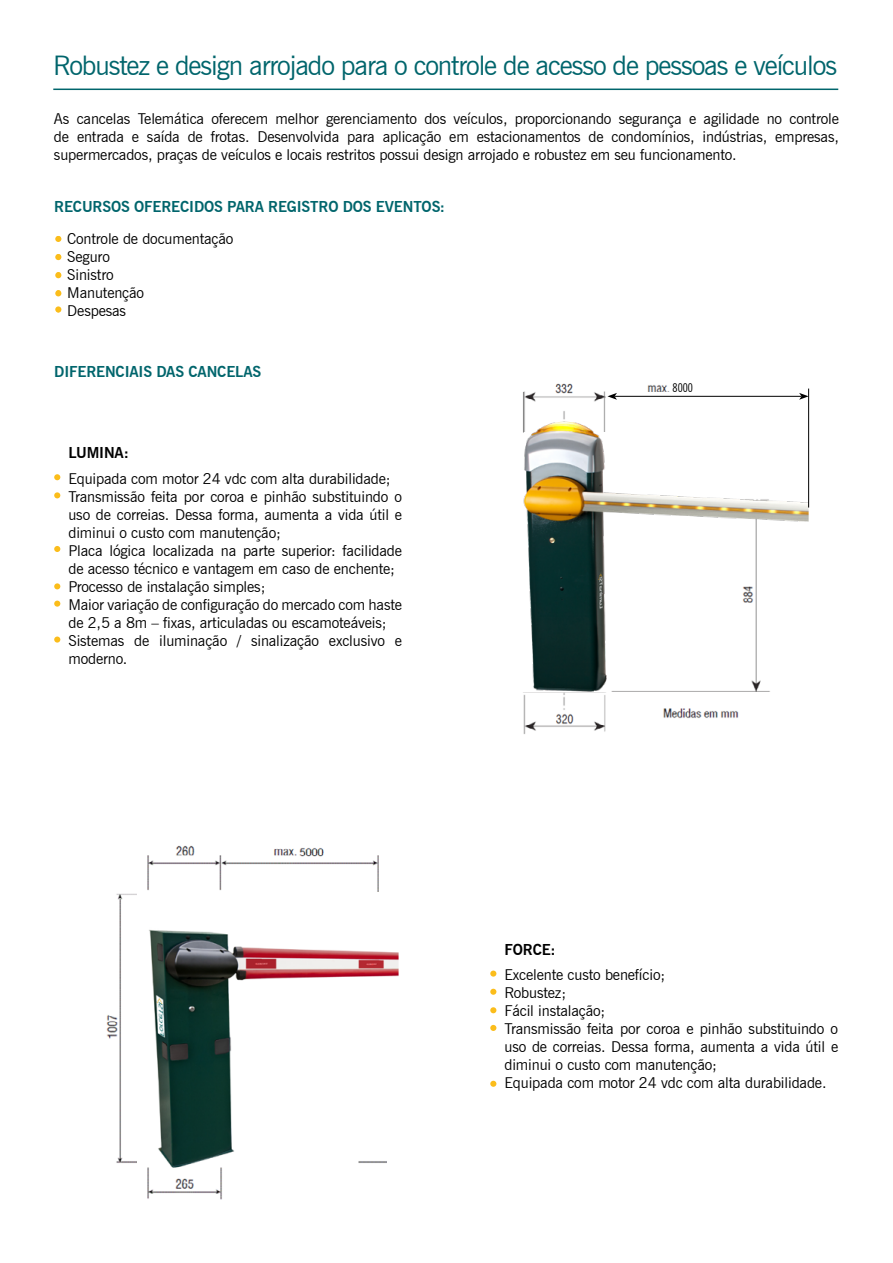
<style>
.page{position:relative;width:893px;height:1263px;background:#fff}
.page>*{position:absolute;margin:0;border:0;box-sizing:border-box;transform-origin:0 0}
.t1{font:27px "News Gothic BT";letter-spacing:-.04em;color:#00656c}
.t2{font:15px/18px "News Gothic BT";letter-spacing:-.01em;color:#000}
.t3{font:700 15px "News Gothic BT";letter-spacing:-.01em;color:#00656c}
.t4{font:700 15px "News Gothic BT";letter-spacing:-.01em;color:#000}
.t5{font:condensed 12px "News Gothic BT";color:#000}
.s1{color:#fbbd1b}
</style>
<div class="page">
<svg style="left:55px;top:236px;width:6px;height:6px"></svg>
<svg style="left:55px;top:254px;width:6px;height:6px"></svg>
<svg style="left:55px;top:272px;width:6px;height:6px"></svg>
<svg style="left:55px;top:290px;width:6px;height:6px"></svg>
<svg style="left:55px;top:306px;width:6px;height:6px"></svg>
<svg style="left:54px;top:474px;width:6px;height:6px"></svg>
<svg style="left:54px;top:492px;width:6px;height:6px"></svg>
<svg style="left:54px;top:546px;width:6px;height:6px"></svg>
<svg style="left:54px;top:583px;width:6px;height:6px"></svg>
<svg style="left:54px;top:601px;width:6px;height:6px"></svg>
<div style="left:54px;top:636px;width:6px;height:7px;background:#fbbd1b;border-radius:50%"></div>
<svg style="left:490px;top:970px;width:6px;height:6px"></svg>
<svg style="left:490px;top:989px;width:6px;height:6px"></svg>
<svg style="left:490px;top:1007px;width:6px;height:6px"></svg>
<svg style="left:490px;top:1025px;width:6px;height:6px"></svg>
<svg style="left:490px;top:1081px;width:6px;height:6px"></svg>
<hr style="left:53px;top:89px;width:785px;height:1px;background:#00656c">
<img style="left:106px;top:845px;width:273px;height:355px">
<img style="left:137px;top:892px;width:262px;height:275px">
<img style="left:523px;top:383px;width:251px;height:351px">
<hr style="left:523px;top:392px;width:1px;height:41px;background:#000">
<img style="left:523px;top:412px;width:286px;height:289px">
<div style="left:606px;top:392px;width:137px;height:93px;background:#fff"></div>
<div style="left:673px;top:383px;width:24px;height:11px;background:#fff"></div>
<hr style="left:739px;top:384px;width:4px;height:15px;background:#fff">
<hr style="left:615px;top:396px;width:186px;height:1px;background:#000">
<svg style="left:607px;top:393px;width:10px;height:7px"></svg>
<svg style="left:799px;top:393px;width:9px;height:7px"></svg>
<hr style="left:808px;top:389px;width:1px;height:118px;background:#000">
<h1 class="t1" style="left:53px;top:49px;width:785px">Robustez e design arrojado para o controle de acesso de pessoas e veículos</h1>
<p class="t2" style="left:54px;top:109px;width:786px;text-align:justify">As cancelas Telemática oferecem melhor gerenciamento dos veículos, proporcionando segurança e agilidade no controle de entrada e saída de frotas. Desenvolvida para aplicação em estacionamentos de condomínios, indústrias, empresas, supermercados, praças de veículos e locais restritos possui design arrojado e robustez em seu funcionamento.</p>
<p class="t3" style="left:54px;top:198px;width:392px">RECURSOS OFERECIDOS PARA REGISTRO DOS EVENTOS:</p>
<p class="t2" style="left:54px;top:229px;width:181px"><span class="s1">•</span> Controle de documentação</p>
<p class="t2" style="left:54px;top:247px;width:57px"><span class="s1">•</span> Seguro</p>
<p class="t2" style="left:54px;top:265px;width:61px"><span class="s1">•</span> Sinistro</p>
<p class="t2" style="left:54px;top:283px;width:91px"><span class="s1">•</span> Manutenção</p>
<p class="t2" style="left:54px;top:301px;width:73px"><span class="s1">•</span> Despesas</p>
<p class="t3" style="left:54px;top:363px;width:209px">DIFERENCIAIS DAS CANCELAS</p>
<p class="t4" style="left:68px;top:444px;width:62px">LUMINA:</p>
<p class="t2" style="left:68px;top:469px;width:335px">Equipada com motor 24 vdc com alta durabilidade; Transmissão feita por coroa e pinhão substituindo o uso de correias. Dessa forma, aumenta a vida útil e diminui o custo com manutenção;<br>Placa lógica localizada na parte superior: facilidade de acesso técnico e vantagem em caso de enchente; Processo de instalação simples;<br>Maior variação de configuração do mercado com haste de 2,5 a 8m – fixas, articuladas ou escamoteáveis; Sistemas de iluminação / sinalização exclusivo e moderno.</p>
<p class="t5" style="left:673px;top:381px;width:22px">8000</p>
<p class="t4" style="left:504px;top:940px;width:53px">FORCE:</p>
<p class="t2" style="left:504px;top:965px;width:335px">Excelente custo benefício;<br>Robustez;<br>Fácil instalação;<br>Transmissão feita por coroa e pinhão substituindo o uso de correias. Dessa forma, aumenta a vida útil e diminui o custo com manutenção;<br>Equipada com motor 24 vdc com alta durabilidade.</p>
</div>
